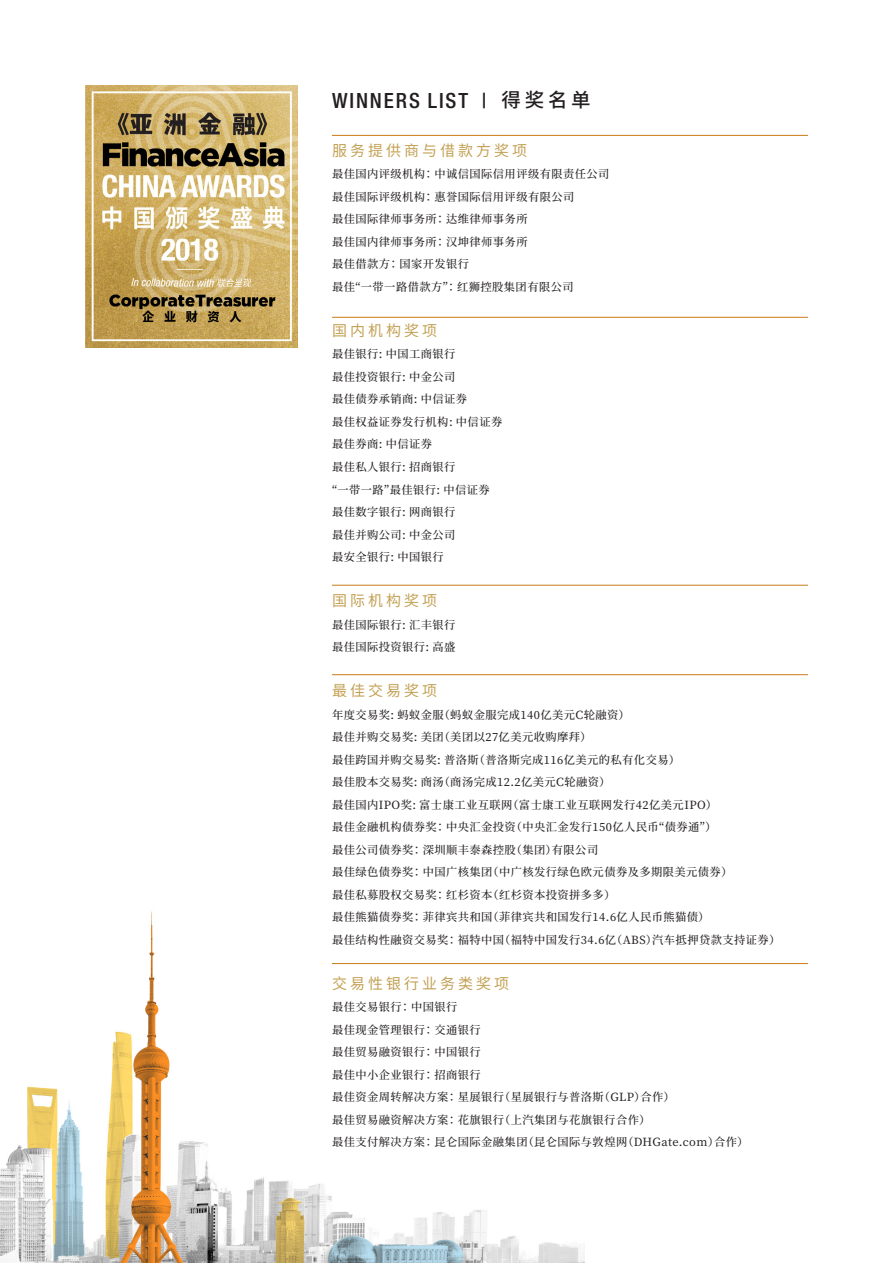
<style>
.page{position:relative;width:893px;height:1263px;background:#fff}
.page>*{position:absolute;margin:0;border:0;box-sizing:border-box;transform-origin:0 0}
.Subhead_Orange{font:500 condensed 21px "Helvetica Neue";letter-spacing:.09em;color:#231f20}
.Subhead_Orange_Chine{font:15px "Noto Sans CJ Ksc";letter-spacing:.2em;color:#c3a154}
.Subhead_Orange-2{font:500 11.25px/22.5px "Noto Serif CJ Kjp";letter-spacing:.04em;color:#231f20}
.s1{font-family:"Noto Sans CJ Ksc";font-stretch:normal;font-size:19.5px}
</style>
<div class="page">
<img style="left:0;top:911px;width:584px;height:352px">
<hr style="left:332px;top:317px;width:476px;height:1px;background:#cb7a16">
<hr style="left:332px;top:135px;width:476px;height:1px;background:#cb7a16">
<hr style="left:332px;top:585px;width:476px;height:1px;background:#cb7a16">
<hr style="left:332px;top:674px;width:476px;height:1px;background:#cb7a16">
<hr style="left:332px;top:963px;width:476px;height:1px;background:#cb7a16">
<img style="left:85px;top:85px;width:213px;height:262px">
<p class="Subhead_Orange" style="left:332px;top:88px;width:260px">WINNERS LIST | <span class="s1">得奖名单</span></p>
<p class="Subhead_Orange_Chine" style="left:332px;top:142px;width:196px">服务提供商与借款方奖项</p>
<p class="Subhead_Orange-2" style="left:332px;top:163px;width:279px">最佳国内评级机构： 中诚信国际信用评级有限责任公司</p>
<p class="Subhead_Orange-2" style="left:332px;top:186px;width:244px">最佳国际评级机构： 惠誉国际信用评级有限公司</p>
<p class="Subhead_Orange-2" style="left:332px;top:208px;width:197px">最佳国际律师事务所： 达维律师事务所</p>
<p class="Subhead_Orange-2" style="left:332px;top:231px;width:197px">最佳国内律师事务所： 汉坤律师事务所</p>
<p class="Subhead_Orange-2" style="left:332px;top:253px;width:139px">最佳借款方：国家开发银行</p>
<p class="Subhead_Orange-2" style="left:332px;top:276px;width:243px">最佳“一带一路借款方”： 红狮控股集团有限公司</p>
<p class="Subhead_Orange_Chine" style="left:332px;top:322px;width:107px">国内机构奖项</p>
<p class="Subhead_Orange-2" style="left:332px;top:343px;width:125px">最佳银行: 中国工商银行最佳投资银行: 中金公司</p>
<p class="Subhead_Orange-2" style="left:332px;top:388px;width:137px">最佳债券承销商: 中信证券</p>
<p class="Subhead_Orange-2" style="left:332px;top:411px;width:172px">最佳权益证券发行机构: 中信证券</p>
<p class="Subhead_Orange-2" style="left:332px;top:433px;width:102px">最佳券商: 中信证券</p>
<p class="Subhead_Orange-2" style="left:332px;top:456px;width:125px">最佳私人银行: 招商银行</p>
<p class="Subhead_Orange-2" style="left:332px;top:478px;width:159px">“一带一路”最佳银行: 中信证券</p>
<p class="Subhead_Orange-2" style="left:332px;top:501px;width:125px">最佳数字银行: 网商银行</p>
<p class="Subhead_Orange-2" style="left:332px;top:523px;width:125px">最佳并购公司: 中金公司</p>
<p class="Subhead_Orange-2" style="left:332px;top:546px;width:113px">最安全银行: 中国银行</p>
<p class="Subhead_Orange_Chine" style="left:332px;top:592px;width:107px">国际机构奖项</p>
<p class="Subhead_Orange-2" style="left:332px;top:613px;width:125px">最佳国际银行: 汇丰银行</p>
<p class="Subhead_Orange-2" style="left:332px;top:636px;width:125px">最佳国际投资银行: 高盛</p>
<p class="Subhead_Orange_Chine" style="left:332px;top:682px;width:107px">最佳交易奖项</p>
<p class="Subhead_Orange-2" style="left:332px;top:703px;width:299px">年度交易奖: 蚂蚁金服（蚂蚁金服完成140亿美元C轮融资）</p>
<p class="Subhead_Orange-2" style="left:332px;top:726px;width:261px">最佳并购交易奖: 美团（美团以27亿美元收购摩拜）</p>
<p class="Subhead_Orange-2" style="left:332px;top:748px;width:350px">最佳跨国并购交易奖: 普洛斯（普洛斯完成116亿美元的私有化交易）</p>
<p class="Subhead_Orange-2" style="left:332px;top:771px;width:280px">最佳股本交易奖: 商汤（商汤完成12.2亿美元C轮融资）</p>
<p class="Subhead_Orange-2" style="left:332px;top:793px;width:387px">最佳国内IPO奖: 富士康工业互联网（富士康工业互联网发行42亿美元IPO）</p>
<p class="Subhead_Orange-2" style="left:332px;top:816px;width:386px">最佳金融机构债券奖： 中央汇金投资（中央汇金发行150亿人民币“债券通”）</p>
<p class="Subhead_Orange-2" style="left:332px;top:838px;width:268px">最佳公司债券奖： 深圳顺丰泰森控股（集团）有限公司</p>
<p class="Subhead_Orange-2" style="left:332px;top:861px;width:402px">最佳绿色债券奖： 中国广核集团（中广核发行绿色欧元债券及多期限美元债券）</p>
<p class="Subhead_Orange-2" style="left:332px;top:883px;width:285px">最佳私募股权交易奖：红杉资本（红杉资本投资拼多多）</p>
<p class="Subhead_Orange-2" style="left:332px;top:906px;width:379px">最佳熊猫债券奖： 菲律宾共和国（菲律宾共和国发行14.6亿人民币熊猫债）</p>
<p class="Subhead_Orange-2" style="left:332px;top:928px;width:450px">最佳结构性融资交易奖： 福特中国（福特中国发行34.6亿（ABS）汽车抵押贷款支持证券）</p>
<p class="Subhead_Orange_Chine" style="left:332px;top:974px;width:178px">交易性银行业务类奖项</p>
<p class="Subhead_Orange-2" style="left:332px;top:996px;width:150px">最佳交易银行： 中国银行<br>最佳现金管理银行： 交通银行</p>
<p class="Subhead_Orange-2" style="left:332px;top:1041px;width:150px">最佳贸易融资银行： 中国银行</p>
<p class="Subhead_Orange-2" style="left:332px;top:1063px;width:150px">最佳中小企业银行： 招商银行</p>
<p class="Subhead_Orange-2" style="left:332px;top:1086px;width:344px">最佳资金周转解决方案： 星展银行（星展银行与普洛斯（GLP）合作）</p>
<p class="Subhead_Orange-2" style="left:332px;top:1108px;width:320px">最佳贸易融资解决方案： 花旗银行（上汽集团与花旗银行合作）</p>
<p class="Subhead_Orange-2" style="left:332px;top:1131px;width:418px">最佳支付解决方案： 昆仑国际金融集团（昆仑国际与敦煌网（DHGate.com）合作）</p>
</div>
